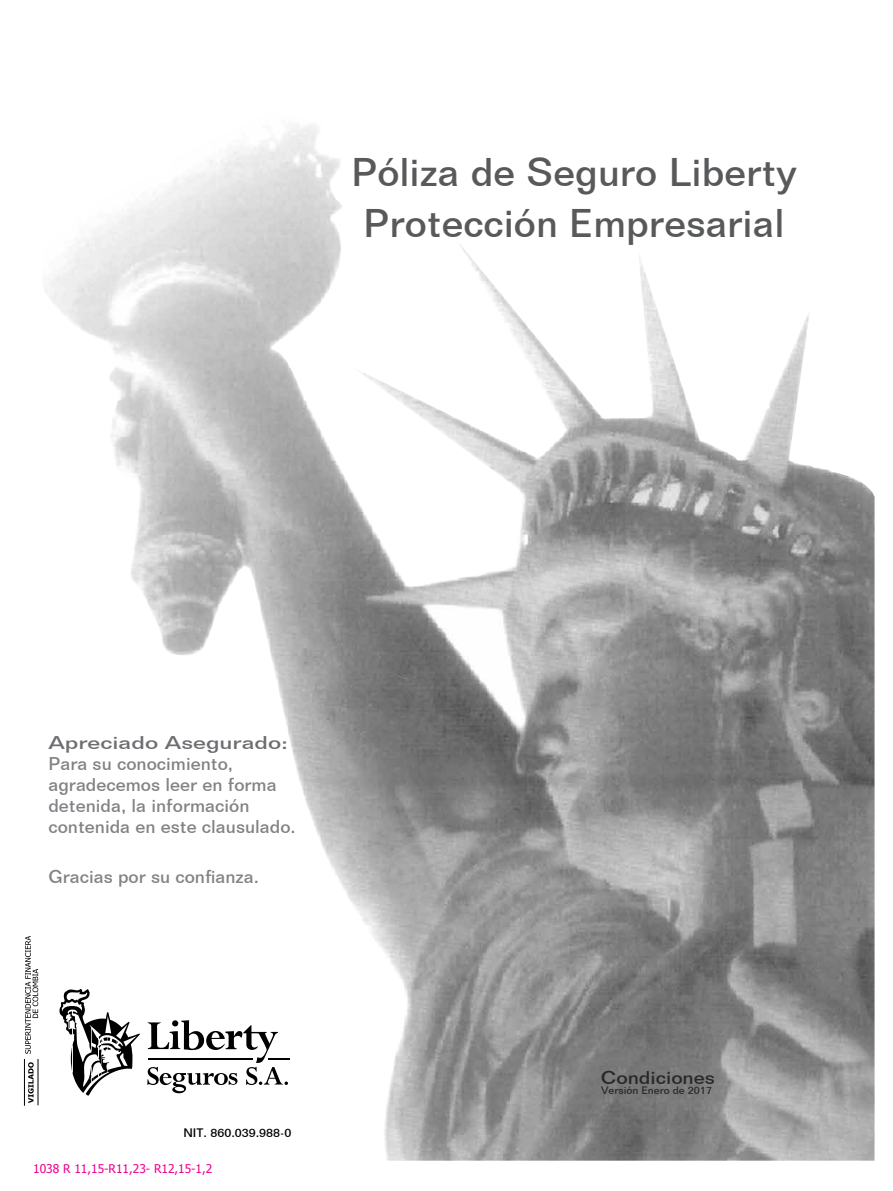
<style>
.page{position:relative;width:893px;height:1191px;background:#fff}
.page>*{position:absolute;margin:0;border:0;box-sizing:border-box;transform-origin:0 0}
.t1{font:500 39px/51.3px "Folio BT";color:#58595b;text-align:center}
.t2{font:500 18px/21px "Folio BT";color:#808285}
.t3{font:500 18px "Folio BT";color:#6d6e71;scale:1.29 1}
.t4{font:500 18px "Folio BT";color:#292829;scale:1.11 1}
.t5{font:12px "Tahoma";color:#ec008c}
.t6{font:500 12px "Folio BT";color:#000}
.t7{font:500 10.5px "Folio BT";color:#292829}
</style>
<div class="page">
<img style="left:38px;top:125px;width:836px;height:1035px">
<svg style="left:28px;top:1062px;width:6px;height:41px"></svg>
<hr style="left:24px;top:1059px;width:1px;height:46px;background:#000">
<hr style="left:38px;top:1059px;width:1px;height:46px;background:#000">
<svg style="left:25px;top:935px;width:13px;height:118px"></svg>
<svg style="left:60px;top:988px;width:80px;height:107px"></svg>
<hr style="left:268px;top:1057px;width:22px;height:2px;background:#000">
<svg style="left:147px;top:1020px;width:141px;height:73px"></svg>
<h1 class="t1" style="left:351px;top:146px;width:447px">Póliza de Seguro Liberty<br>Protección Empresarial</h1>
<p class="t3" style="left:48px;top:731px;width:187px">Apreciado Asegurado:</p>
<p class="t2" style="left:48px;top:753px;width:249px">Para su conocimiento, agradecemos leer en forma detenida, la información contenida en este clausulado.</p>
<p class="t2" style="left:48px;top:866px;width:212px">Gracias por su confianza.</p>
<p class="t6" style="left:183px;top:1125px;width:109px">NIT. 860.039.988-0</p>
<p class="t5" style="left:33px;top:1160px;width:181px">1038 R 11,15-R11,23- R12,15-1,2</p>
<p class="t4" style="left:601px;top:1066px;width:104px">Condiciones</p>
<p class="t7" style="left:601px;top:1083px;width:113px">Versión Enero de 2017</p>
</div>
